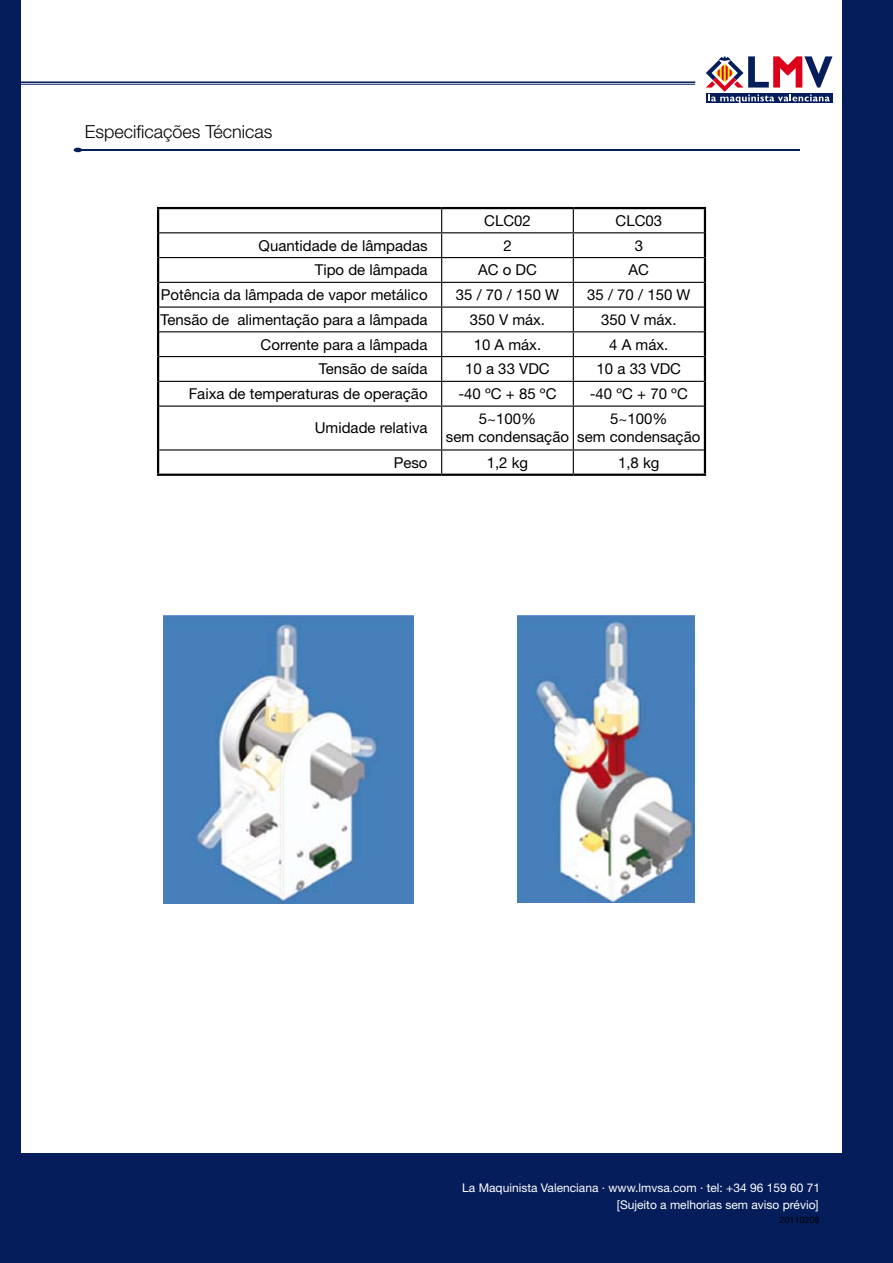
<style>
.page{position:relative;width:893px;height:1263px;background:#fff}
.page>*{position:absolute;margin:0;border:0;box-sizing:border-box;transform-origin:0 0}
.t1{font:300 18px "Helvetica Neue LT Std";color:#000}
.t2{font:15px/18px "Helvetica Neue LT Std";color:#000;text-align:center}
.t3{font:12px "Helvetica Neue LT Std";color:#fff}
.t4{font:9px "Helvetica Neue LT Std";color:#000}
</style>
<div class="page">
<img style="left:518px;top:616px;width:176px;height:286px">
<img style="left:164px;top:615px;width:250px;height:288px">
<div style="left:842px;top:0;width:51px;height:1263px;background:#051e5b"></div>
<svg style="left:706px;top:56px;width:126px;height:47px"></svg>
<div style="left:0;top:0;width:21px;height:1263px;background:#051e5b"></div>
<div style="left:0;top:1153px;width:893px;height:110px;background:#051e5b"></div>
<hr style="left:0;top:81px;width:695px;height:2px;background:#051e5b">
<hr style="left:0;top:84px;width:695px;height:1px;background:#051e5b">
<svg style="left:159px;top:209px;width:545px;height:265px"></svg>
<hr style="left:157px;top:209px;width:2px;height:24px;background:#000">
<hr style="left:157px;top:207px;width:285px;height:2px;background:#000">
<hr style="left:442px;top:207px;width:131px;height:2px;background:#000">
<hr style="left:573px;top:207px;width:133px;height:2px;background:#000">
<hr style="left:704px;top:209px;width:2px;height:24px;background:#000">
<hr style="left:157px;top:233px;width:2px;height:25px;background:#000">
<hr style="left:704px;top:233px;width:2px;height:25px;background:#000">
<hr style="left:157px;top:258px;width:2px;height:24px;background:#000">
<hr style="left:704px;top:258px;width:2px;height:24px;background:#000">
<hr style="left:157px;top:282px;width:2px;height:25px;background:#000">
<hr style="left:704px;top:282px;width:2px;height:25px;background:#000">
<hr style="left:157px;top:307px;width:2px;height:25px;background:#000">
<hr style="left:704px;top:307px;width:2px;height:25px;background:#000">
<hr style="left:157px;top:332px;width:2px;height:25px;background:#000">
<hr style="left:704px;top:332px;width:2px;height:25px;background:#000">
<hr style="left:157px;top:357px;width:2px;height:24px;background:#000">
<hr style="left:704px;top:357px;width:2px;height:24px;background:#000">
<hr style="left:157px;top:381px;width:2px;height:25px;background:#000">
<svg style="left:441px;top:209px;width:1px;height:196px"></svg>
<svg style="left:573px;top:209px;width:1px;height:196px"></svg>
<hr style="left:704px;top:381px;width:2px;height:25px;background:#000">
<hr style="left:157px;top:406px;width:2px;height:44px;background:#000">
<hr style="left:441px;top:407px;width:1px;height:42px;background:#000">
<hr style="left:573px;top:407px;width:1px;height:42px;background:#000">
<hr style="left:704px;top:406px;width:2px;height:44px;background:#000">
<hr style="left:157px;top:450px;width:2px;height:24px;background:#000">
<hr style="left:159px;top:232px;width:283px;height:1px;background:#000">
<hr style="left:442px;top:232px;width:131px;height:1px;background:#000">
<hr style="left:573px;top:232px;width:131px;height:1px;background:#000">
<hr style="left:159px;top:257px;width:283px;height:1px;background:#000">
<hr style="left:442px;top:257px;width:131px;height:1px;background:#000">
<hr style="left:573px;top:257px;width:131px;height:1px;background:#000">
<hr style="left:159px;top:282px;width:283px;height:1px;background:#000">
<hr style="left:442px;top:282px;width:131px;height:1px;background:#000">
<hr style="left:573px;top:282px;width:131px;height:1px;background:#000">
<hr style="left:159px;top:306px;width:283px;height:2px;background:#000">
<hr style="left:442px;top:306px;width:131px;height:2px;background:#000">
<hr style="left:573px;top:306px;width:131px;height:2px;background:#000">
<hr style="left:159px;top:331px;width:283px;height:1px;background:#000">
<hr style="left:442px;top:331px;width:131px;height:1px;background:#000">
<hr style="left:573px;top:331px;width:131px;height:1px;background:#000">
<hr style="left:159px;top:356px;width:283px;height:1px;background:#000">
<hr style="left:442px;top:356px;width:131px;height:1px;background:#000">
<hr style="left:573px;top:356px;width:131px;height:1px;background:#000">
<hr style="left:159px;top:381px;width:283px;height:1px;background:#000">
<hr style="left:442px;top:381px;width:131px;height:1px;background:#000">
<hr style="left:573px;top:381px;width:131px;height:1px;background:#000">
<hr style="left:159px;top:405px;width:283px;height:2px;background:#000">
<hr style="left:442px;top:405px;width:131px;height:2px;background:#000">
<hr style="left:573px;top:405px;width:131px;height:2px;background:#000">
<hr style="left:159px;top:449px;width:283px;height:1px;background:#000">
<hr style="left:442px;top:449px;width:131px;height:1px;background:#000">
<hr style="left:573px;top:449px;width:131px;height:1px;background:#000">
<hr style="left:157px;top:474px;width:285px;height:2px;background:#000">
<hr style="left:442px;top:474px;width:131px;height:2px;background:#000">
<hr style="left:573px;top:474px;width:133px;height:2px;background:#000">
<svg style="left:441px;top:450px;width:1px;height:24px"></svg>
<svg style="left:573px;top:450px;width:1px;height:24px"></svg>
<hr style="left:704px;top:450px;width:2px;height:24px;background:#000">
<hr style="left:79px;top:149px;width:721px;height:2px;background:#002156">
<svg style="left:74px;top:148px;width:8px;height:4px"></svg>
<p class="t1" style="left:85px;top:121px;width:189px">Especificações Técnicas</p>
<p class="t2" style="left:484px;top:211px;width:48px">CLC02</p>
<p class="t2" style="left:615px;top:211px;width:48px">CLC03</p>
<p class="t2" style="left:259px;top:236px;width:170px">Quantidade de lâmpadas</p>
<p class="t2" style="left:503px;top:236px;width:10px">2</p>
<p class="t2" style="left:635px;top:236px;width:10px">3</p>
<p class="t2" style="left:315px;top:261px;width:114px">Tipo de lâmpada</p>
<p class="t2" style="left:478px;top:261px;width:60px">AC o DC</p>
<p class="t2" style="left:629px;top:261px;width:22px">AC</p>
<p class="t2" style="left:161px;top:285px;width:268px">Potência da lâmpada de vapor metálico</p>
<p class="t2" style="left:456px;top:285px;width:105px">35 / 70 / 150 W</p>
<p class="t2" style="left:587px;top:285px;width:105px">35 / 70 / 150 W</p>
<p class="t2" style="left:161px;top:310px;width:269px">Tensão de alimentação para a lâmpada</p>
<p class="t2" style="left:470px;top:310px;width:77px">350 V máx.</p>
<p class="t2" style="left:601px;top:310px;width:77px">350 V máx.</p>
<p class="t2" style="left:261px;top:335px;width:168px">Corrente para a lâmpada</p>
<p class="t2" style="left:474px;top:335px;width:69px">10 A máx.</p>
<p class="t2" style="left:609px;top:335px;width:61px">4 A máx.</p>
<p class="t2" style="left:319px;top:360px;width:110px">Tensão de saída</p>
<p class="t2" style="left:465px;top:360px;width:86px">10 a 33 VDC</p>
<p class="t2" style="left:597px;top:360px;width:86px">10 a 33 VDC</p>
<p class="t2" style="left:189px;top:384px;width:240px">Faixa de temperaturas de operação</p>
<p class="t2" style="left:458px;top:384px;width:100px">-40 ºC + 85 ºC</p>
<p class="t2" style="left:590px;top:384px;width:100px">-40 ºC + 70 ºC</p>
<p class="t2" style="left:315px;top:419px;width:114px">Umidade relativa</p>
<p class="t2" style="left:446px;top:410px;width:125px">5~100%<br>sem condensação</p>
<p class="t2" style="left:577px;top:410px;width:125px">5~100%<br>sem condensação</p>
<p class="t2" style="left:394px;top:453px;width:35px">Peso</p>
<p class="t2" style="left:487px;top:453px;width:43px">1,2 kg</p>
<p class="t2" style="left:618px;top:453px;width:43px">1,8 kg</p>
<p class="t3" style="left:462px;top:1181px;width:359px">La Maquinista Valenciana · www.lmvsa.com · tel: +34 96 159 60 71</p>
<p class="t4" style="left:780px;top:1215px;width:42px">20110208</p>
<p class="t3" style="left:617px;top:1197px;width:203px">[Sujeito a melhorias sem aviso prévio]</p>
</div>
